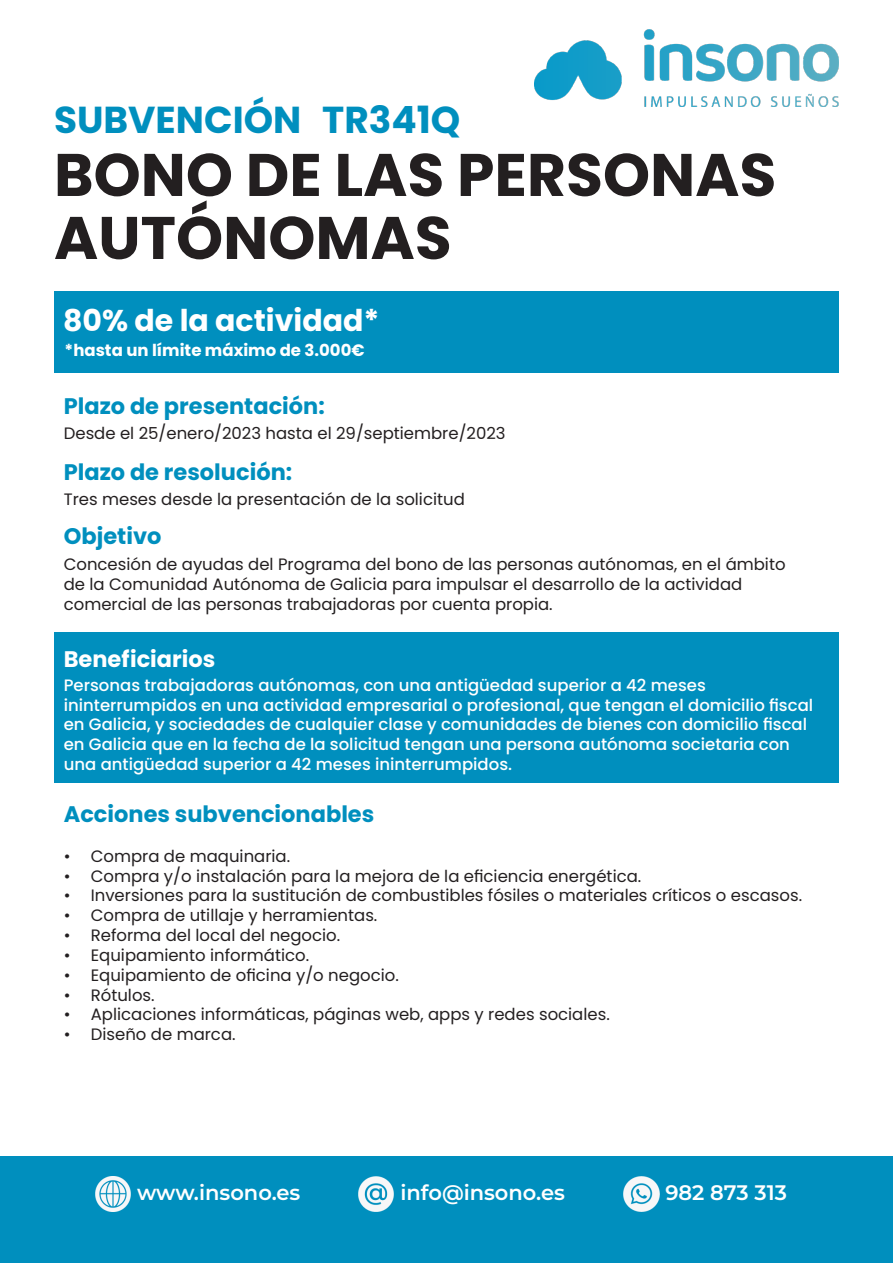
<style>
.page{position:relative;width:893px;height:1263px;background:#fff}
.page>*{position:absolute;margin:0;border:0;box-sizing:border-box;transform-origin:0 0}
.t1{font:700 60px/63px "Poppins";color:#231f20}
.t2{font:700 37.5px "Poppins";color:#008fbe}
.t3{font:700 30px "Poppins";color:#fff}
.t4{font:700 22.5px "Poppins";color:#008fbe}
.t5{font:700 22.5px "Poppins";color:#fff}
.t6{font:600 21px "Montserrat";color:#fff}
.t7{font:16.5px/19.8px "Poppins";color:#231f20}
.t8{font:500 16.5px/19.8px "Poppins";color:#fff}
.t9{font:700 16.5px "Poppins";color:#fff}
</style>
<div class="page">
<div style="left:0;top:1157px;width:893px;height:106px;background:#008fbe"></div>
<img style="left:623px;top:1176px;width:36px;height:35px">
<img style="left:358px;top:1176px;width:36px;height:36px">
<img style="left:95px;top:1176px;width:36px;height:36px">
<img style="left:535px;top:30px;width:304px;height:76px">
<div style="left:54px;top:291px;width:785px;height:82px;background:#008fbe"></div>
<div style="left:54px;top:632px;width:785px;height:150px;background:#008fbe"></div>
<h2 class="t2" style="left:54px;top:98px;width:249px">SUBVENCIÓN</h2>
<p class="t1" style="left:54px;top:144px;width:724px">BONO DE LAS PERSONAS<br>AUTÓNOMAS</p>
<p class="t2" style="left:322px;top:98px;width:140px">TR341Q</p>
<p class="t3" style="left:63px;top:303px;width:318px">80% de la actividad*</p>
<p class="t9" style="left:65px;top:341px;width:301px">*hasta un límite máximo de 3.000€</p>
<p class="t4" style="left:64px;top:393px;width:263px">Plazo de presentación:</p>
<p class="t7" style="left:64px;top:424px;width:443px">Desde el 25/enero/2023 hasta el 29/septiembre/2023</p>
<p class="t4" style="left:64px;top:459px;width:230px">Plazo de resolución:</p>
<p class="t7" style="left:64px;top:489px;width:403px">Tres meses desde la presentación de la solicitud</p>
<p class="t4" style="left:64px;top:523px;width:99px">Objetivo</p>
<p class="t7" style="left:64px;top:555px;width:723px">Concesión de ayudas del Programa del bono de las personas autónomas, en el ámbito de la Comunidad Autónoma de Galicia para impulsar el desarrollo de la actividad comercial de las personas trabajadoras por cuenta propia.</p>
<p class="t5" style="left:64px;top:646px;width:153px">Beneficiarios</p>
<p class="t8" style="left:64px;top:675px;width:751px">Personas trabajadoras autónomas, con una antigüedad superior a 42 meses ininterrumpidos en una actividad empresarial o profesional, que tengan el domicilio fiscal en Galicia, y sociedades de cualquier clase y comunidades de bienes con domicilio fiscal en Galicia que en la fecha de la solicitud tengan una persona autónoma societaria con una antigüedad superior a 42 meses ininterrumpidos.</p>
<p class="t4" style="left:64px;top:801px;width:312px">Acciones subvencionables</p>
<p class="t7" style="left:64px;top:846px;width:228px">• Compra de maquinaria.</p>
<p class="t7" style="left:64px;top:866px;width:579px">• Compra y/o instalación para la mejora de la eficiencia energética.</p>
<p class="t7" style="left:64px;top:886px;width:740px">• Inversiones para la sustitución de combustibles fósiles o materiales críticos o escasos.</p>
<p class="t7" style="left:64px;top:906px;width:315px">• Compra de utillaje y herramientas.</p>
<p class="t7" style="left:64px;top:925px;width:278px">• Reforma del local del negocio.</p>
<p class="t7" style="left:64px;top:945px;width:247px">• Equipamiento informático.</p>
<p class="t7" style="left:64px;top:965px;width:337px">• Equipamiento de oficina y/o negocio.</p>
<p class="t7" style="left:64px;top:985px;width:92px">• Rótulos.</p>
<p class="t7" style="left:64px;top:1005px;width:548px">• Aplicaciones informáticas, páginas web, apps y redes sociales.</p>
<p class="t7" style="left:64px;top:1024px;width:173px">• Diseño de marca.</p>
<p class="t6" style="left:137px;top:1178px;width:165px">www.insono.es</p>
<p class="t6" style="left:400px;top:1178px;width:166px">info@insono.es</p>
<p class="t6" style="left:665px;top:1178px;width:123px">982 873 313</p>
</div>
